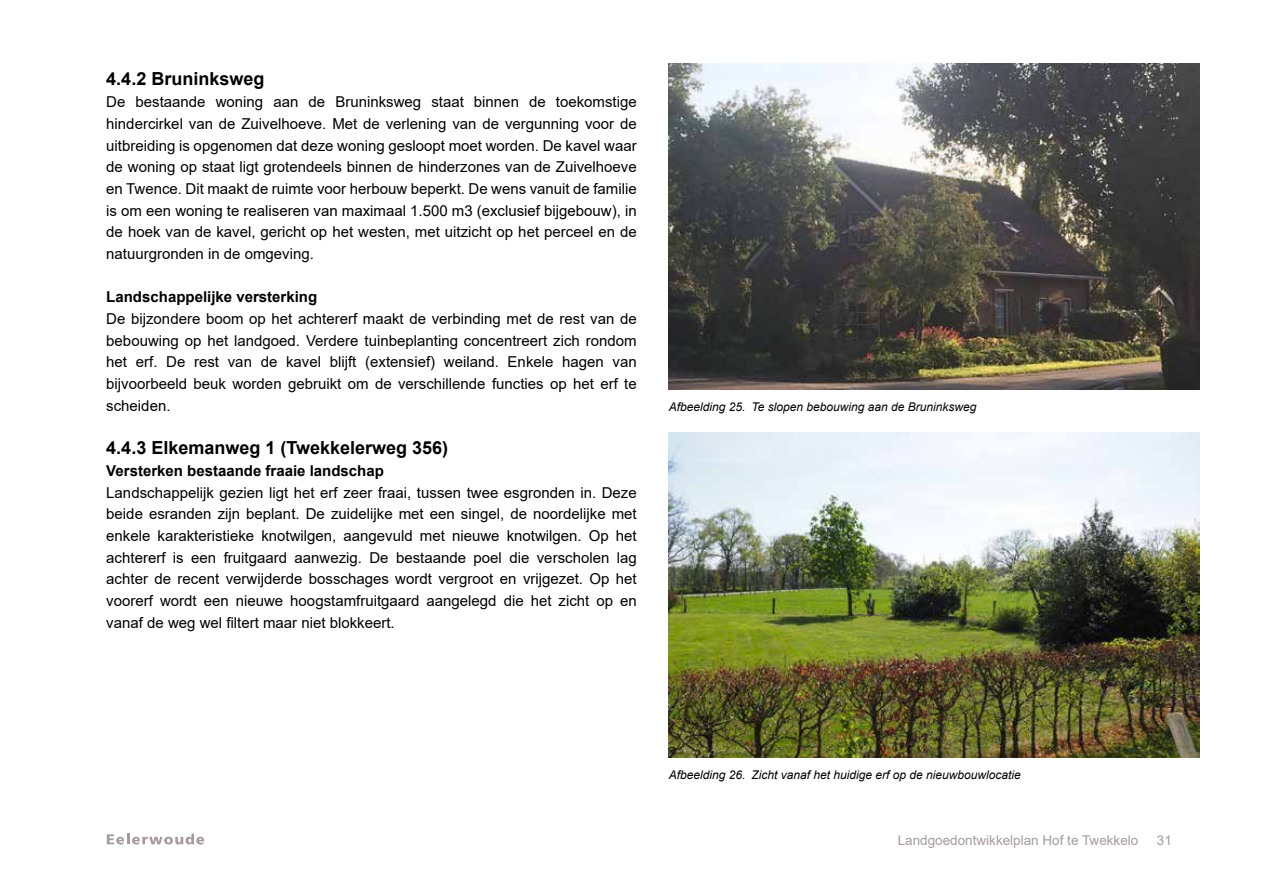
<style>
.page{position:relative;width:1263px;height:893px;background:#fff}
.page>*{position:absolute;margin:0;border:0;box-sizing:border-box;transform-origin:0 0}
.t1{font:700 18px "Arial";color:#000}
.t2{font:15px/21.8px "Arial";color:#000;text-align:justify}
.t3{font:700 15px "Arial";color:#000}
.t4{font:13.5px "Arial";color:#a59c99}
.t5{font:italic 12px "Arial";color:#000}
</style>
<div class="page">
<svg style="left:107px;top:834px;width:97px;height:10px"></svg>
<img style="left:669px;top:64px;width:530px;height:325px">
<img style="left:669px;top:432px;width:530px;height:326px">
<p class="t1" style="left:106px;top:66px;width:160px">4.4.2 Bruninksweg</p>
<p class="t2" style="left:106px;top:91px;width:532px">De bestaande woning aan de Bruninksweg staat binnen de toekomstige hindercirkel van de Zuivelhoeve. Met de verlening van de vergunning voor de uitbreiding is opgenomen dat deze woning gesloopt moet worden. De kavel waar de woning op staat ligt grotendeels binnen de hinderzones van de Zuivelhoeve en Twence. Dit maakt de ruimte voor herbouw beperkt. De wens vanuit de familie is om een woning te realiseren van maximaal 1.500 m3 (exclusief bijgebouw), in de hoek van de kavel, gericht op het westen, met uitzicht op het perceel en de natuurgronden in de omgeving.</p>
<p class="t3" style="left:106px;top:287px;width:212px">Landschappelijke versterking</p>
<p class="t2" style="left:106px;top:308px;width:532px">De bijzondere boom op het achtererf maakt de verbinding met de rest van de bebouwing op het landgoed. Verdere tuinbeplanting concentreert zich rondom het erf. De rest van de kavel blijft (extensief) weiland. Enkele hagen van bijvoorbeeld beuk worden gebruikt om de verschillende functies op het erf te scheiden.</p>
<p class="t1" style="left:106px;top:435px;width:343px">4.4.3 Elkemanweg 1 (Twekkelerweg 356)</p>
<p class="t3" style="left:106px;top:460px;width:279px">Versterken bestaande fraaie landschap</p>
<p class="t2" style="left:106px;top:481px;width:532px">Landschappelijk gezien ligt het erf zeer fraai, tussen twee esgronden in. Deze beide esranden zijn beplant. De zuidelijke met een singel, de noordelijke met enkele karakteristieke knotwilgen, aangevuld met nieuwe knotwilgen. Op het achtererf is een fruitgaard aanwezig. De bestaande poel die verscholen lag achter de recent verwijderde bosschages wordt vergroot en vrijgezet. Op het voorerf wordt een nieuwe hoogstamfruitgaard aangelegd die het zicht op en vanaf de weg wel filtert maar niet blokkeert.</p>
<p class="t5" style="left:669px;top:399px;width:309px">Afbeelding 25. Te slopen bebouwing aan de Bruninksweg</p>
<p class="t5" style="left:669px;top:767px;width:354px">Afbeelding 26. Zicht vanaf het huidige erf op de nieuwbouwlocatie</p>
<p class="t4" style="left:898px;top:830px;width:242px">Landgoedontwikkelplan Hof te Twekkelo</p>
<p class="t4" style="left:1157px;top:830px;width:17px">31</p>
</div>
